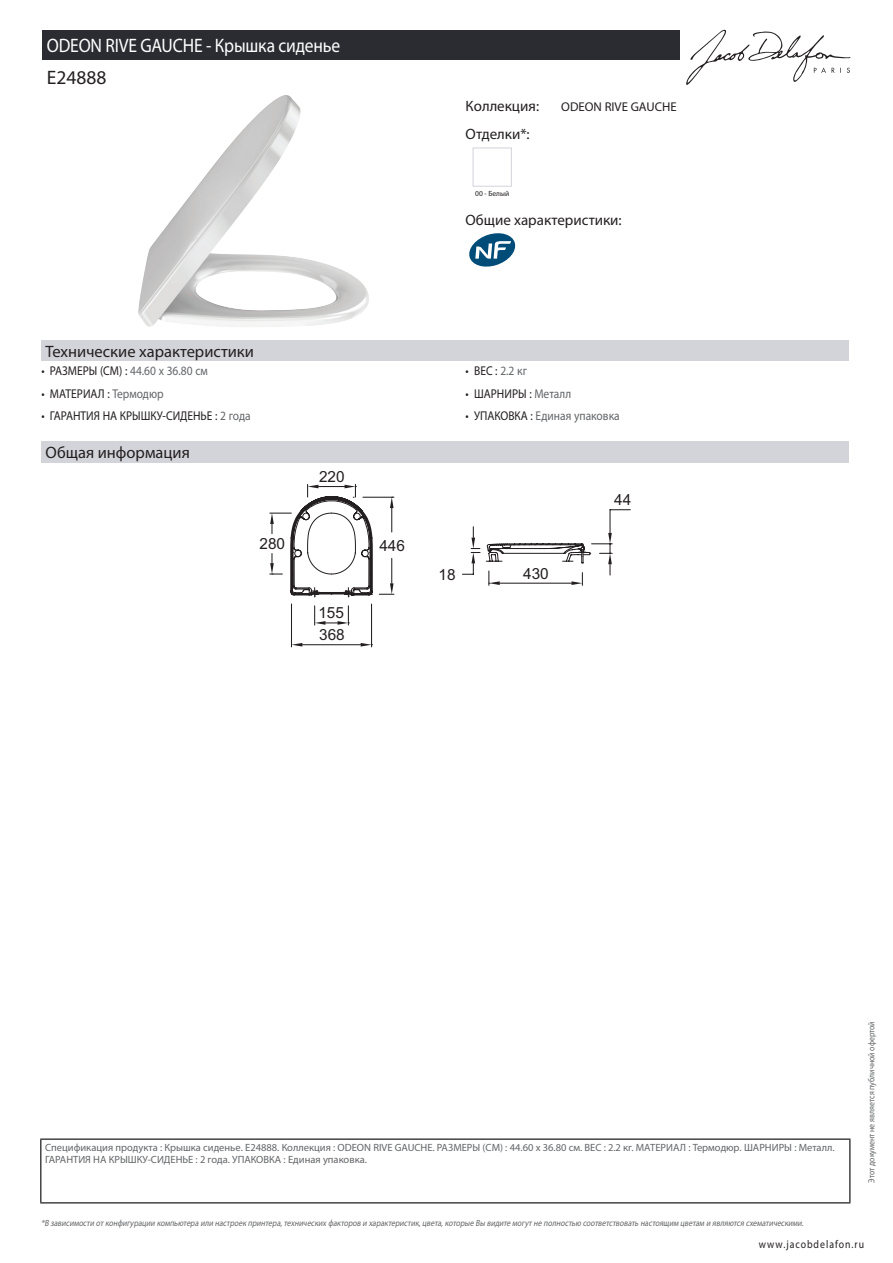
<style>
.page{position:relative;width:893px;height:1263px;background:#fff}
.page>*{position:absolute;margin:0;border:0;box-sizing:border-box;transform-origin:0 0}
.t1{font:19.5px "Myriad Pro";letter-spacing:-.01em;color:#fff;scale:.9 1}
.t2{font:19.5px "Myriad Pro";color:#231f20}
.t3{font:16.5px "Myriad Pro";color:#231f20}
.t4{font:15.3px/21.8px "Arial";color:#231f20}
.t5{font:15px "Myriad Pro";color:#231f20}
.t6{font:12.75px "Myriad Pro";color:#231f20;scale:.9 1}
.t7{font:12.75px "Myriad Pro";color:#626568;scale:.9 1}
.t8{font:12.75px "Myriad Pro";color:#231f20}
.t9{font:11.25px "Myriad Pro";letter-spacing:.1em;color:#231f20;scale:.87 1}
.t10{font:10.5px/12px "Myriad Pro";color:#626568}
.t11{font:italic 9px "Myriad Pro";color:#626568;scale:.87 1}
.t12{font:9px "Myriad Pro";color:#626568;scale:.87 1}
.t13{font:7.5px "Myriad Pro";color:#231f20}
.s1{color:#626568}
.s2{color:#231f20}
</style>
<div class="page">
<svg style="left:686px;top:30px;width:164px;height:55px"></svg>
<img style="left:138px;top:95px;width:187px;height:232px">
<div style="left:473px;top:148px;width:39px;height:39px;border:1px solid #d3d4da"></div>
<svg style="left:469px;top:233px;width:46px;height:34px"></svg>
<div style="left:41px;top:340px;width:808px;height:21px;background:#d3d4da"></div>
<div style="left:41px;top:441px;width:808px;height:21px;background:#d3d4da"></div>
<hr style="left:291px;top:604px;width:1px;height:43px;background:#231f20">
<hr style="left:371px;top:604px;width:1px;height:43px;background:#231f20">
<hr style="left:302px;top:644px;width:59px;height:1px;background:#231f20">
<svg style="left:292px;top:643px;width:10px;height:3px"></svg>
<svg style="left:314px;top:606px;width:35px;height:19px"></svg>
<svg style="left:361px;top:643px;width:12px;height:3px"></svg>
<svg style="left:270px;top:484px;width:360px;height:114px"></svg>
<div style="left:43px;top:30px;width:637px;height:30px;background:#2a2c32"></div>
<hr style="left:40px;top:1138px;width:810px;height:2px;background:#040503">
<hr style="left:40px;top:1140px;width:1px;height:62px;background:#040503">
<hr style="left:849px;top:1140px;width:1px;height:62px;background:#040503">
<hr style="left:40px;top:1202px;width:810px;height:1px;background:#040503">
<h1 class="t1" style="left:47px;top:33px;width:327px">ODEON RIVE GAUCHE - Крышка сиденье</h1>
<h1 class="t2" style="left:47px;top:66px;width:61px">E24888</h1>
<h3 class="t5" style="left:466px;top:96px;width:75px">Коллекция:</h3>
<p class="t8" style="left:561px;top:99px;width:117px">ODEON RIVE GAUCHE</p>
<h3 class="t5" style="left:466px;top:125px;width:66px">Отделки*:</h3>
<p class="t13" style="left:475px;top:189px;width:36px">00 - Белый</p>
<h3 class="t5" style="left:466px;top:210px;width:158px">Общие характеристики:</h3>
<h2 class="t3" style="left:46px;top:341px;width:210px">Технические характеристики</h2>
<p class="t6" style="left:41px;top:363px;width:186px">• РАЗМЕРЫ (СМ) : <span class="s1">44.60 x 36.80 см</span></p>
<p class="t6" style="left:466px;top:363px;width:70px">• ВЕС : <span class="s1">2.2 кг</span></p>
<p class="t6" style="left:41px;top:385px;width:137px">• МАТЕРИАЛ : <span class="s1">Термодюр</span></p>
<p class="t6" style="left:466px;top:385px;width:119px">• ШАРНИРЫ : <span class="s1">Металл</span></p>
<p class="t6" style="left:41px;top:408px;width:234px">• ГАРАНТИЯ НА КРЫШКУ-СИДЕНЬЕ : <span class="s1">2 года</span></p>
<p class="t7" style="left:466px;top:408px;width:173px"><span class="s2">• УПАКОВКА :</span> Единая упаковка</p>
<h2 class="t3" style="left:46px;top:442px;width:146px">Общая информация</h2>
<h3 class="t4" style="left:614px;top:489px;width:19px">44</h3>
<h3 class="t4" style="left:379px;top:534px;width:27px">446</h3>
<h3 class="t4" style="left:439px;top:563px;width:19px">18</h3>
<h3 class="t4" style="left:523px;top:562px;width:27px">430</h3>
<h3 class="t4" style="left:318px;top:602px;width:28px">155<br>368</h3>
<h3 class="t4" style="left:319px;top:466px;width:27px">220</h3>
<h3 class="t4" style="left:259px;top:533px;width:27px">280</h3>
<p class="t10" style="left:45px;top:1141px;width:791px">Спецификация продукта : Крышка сиденье. E24888. Коллекция : ODEON RIVE GAUCHE. РАЗМЕРЫ (СМ) : 44.60 x 36.80 см. ВЕС : 2.2 кг. МАТЕРИАЛ : Термодюр. ШАРНИРЫ : Металл.<br>ГАРАНТИЯ НА КРЫШКУ-СИДЕНЬЕ : 2 года. УПАКОВКА : Единая упаковка.</p>
<p class="t11" style="left:41px;top:1217px;width:880px">*В зависимости отконфигурации компьютера или настроек принтера,технических факторов и характеристик,цвета,которые Вы видите могутне полностью соответствовать настоящим цветам и являются схематическими.</p>
<p class="t12" style="left:866px;top:1183px;width:187px;rotate:-90deg">Этот документ не является публичной офертой</p>
<p class="t9" style="left:759px;top:1237px;width:122px">www.jacobdelafon.ru</p>
</div>
